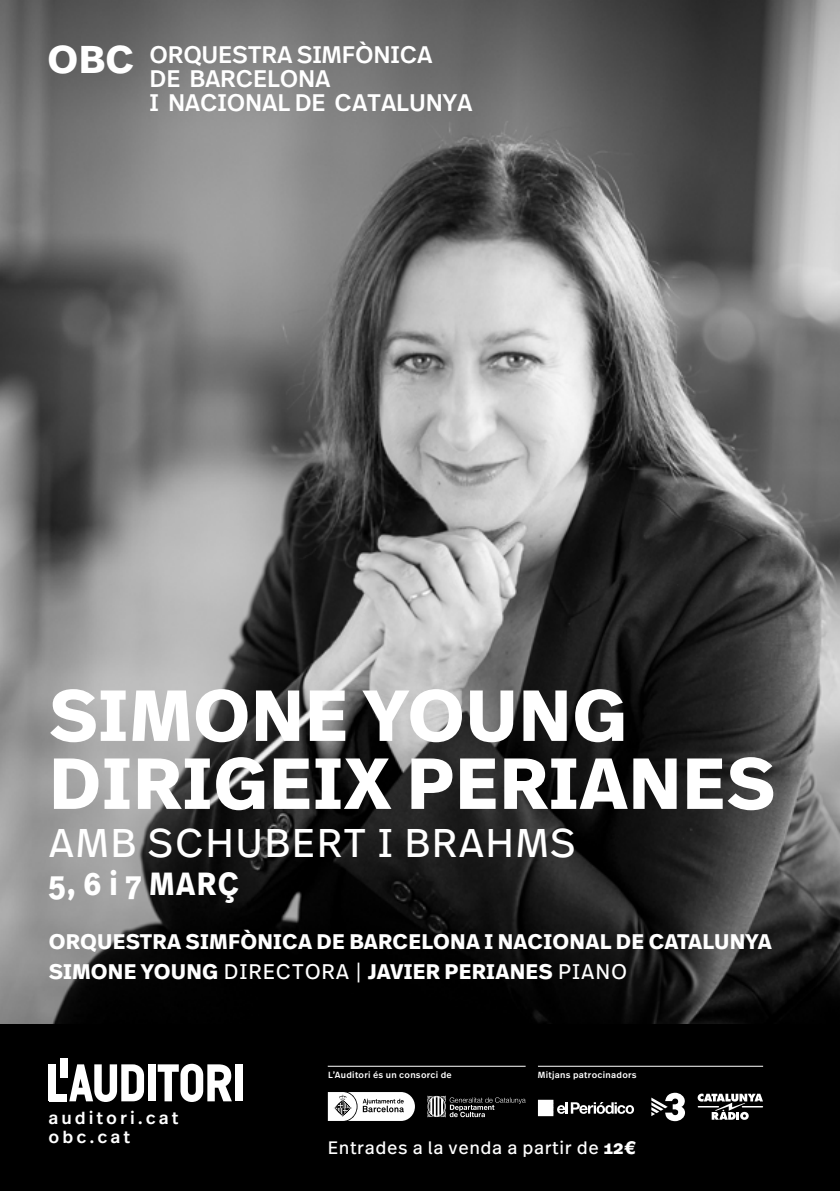
<style>
.page{position:relative;width:840px;height:1191px;background:#fff}
.page>*{position:absolute;margin:0;border:0;box-sizing:border-box;transform-origin:0 0}
.t1{font:700 72px/68px "Real Text Pro";letter-spacing:.01em;color:#fff}
.t2{font:40px "Real Text Pro";letter-spacing:.035em;color:#fff}
.t3{font:700 38.6px "Real Text Pro";color:#fff}
.t4{font:700 32px "Real Text Pro";color:#fff;scale:.9 1}
.t5{font:500 24px/24px "Real Text Pro";letter-spacing:-.01em;color:#fff}
.t6{font:700 21.2px/30px "Real Text Pro";letter-spacing:.01em;color:#fff}
.t7{font:18px "Real Text Pro";letter-spacing:.03em;color:#fff}
.t8{font:500 17.4px/19px "Real Text Pro";letter-spacing:.17em;color:#fff}
.t9{font:500 8.8px "Real Text Pro";letter-spacing:.03em;color:#fff}
.s1{font-weight:400}
.s2{font-weight:700}
</style>
<div class="page">
<img style="left:0;top:0;width:839px;height:1024px">
<div style="left:0;top:1024px;width:839px;height:167px;background:#000"></div>
<hr style="left:537px;top:1066px;width:225px;height:1px;background:#fff">
<svg style="left:537px;top:1100px;width:96px;height:16px"></svg>
<svg style="left:651px;top:1092px;width:33px;height:29px"></svg>
<svg style="left:697px;top:1093px;width:65px;height:26px"></svg>
<hr style="left:327px;top:1066px;width:198px;height:1px;background:#fff">
<svg style="left:427px;top:1095px;width:98px;height:22px"></svg>
<svg style="left:327px;top:1092px;width:87px;height:29px;background:#d4d4d4"></svg>
<svg style="left:69px;top:1064px;width:75px;height:38px"></svg>
<div style="left:148px;top:1064px;width:7px;height:37px;background:#fff"></div>
<svg style="left:158px;top:1063px;width:74px;height:39px"></svg>
<div style="left:235px;top:1064px;width:7px;height:37px;background:#fff"></div>
<div style="left:49px;top:1064px;width:7px;height:37px;background:#fff"></div>
<div style="left:61px;top:1057px;width:7px;height:20px;background:#fff"></div>
<div style="left:49px;top:1094px;width:17px;height:7px;background:#fff"></div>
<h3 class="t3" style="left:48px;top:31px;width:88px">OBC</h3>
<p class="t5" style="left:149px;top:42px;width:324px">ORQUESTRA SIMFÒNICA<br>DE BARCELONA<br>I NACIONAL DE CATALUNYA</p>
<h1 class="t1" style="left:49px;top:680px;width:727px">SIMONE YOUNG<br>DIRIGEIX PERIANES</h1>
<h2 class="t2" style="left:49px;top:815px;width:528px">AMB SCHUBERT I BRAHMS</h2>
<h3 class="t4" style="left:49px;top:860px;width:213px">5, 6 i 7 MARÇ</h3>
<p class="t6" style="left:49px;top:926px;width:724px">ORQUESTRA SIMFÒNICA DE BARCELONA I NACIONAL DE CATALUNYA<br>SIMONE YOUNG <span class="s1">DIRECTORA |</span> JAVIER PERIANES <span class="s1">PIANO</span></p>
<p class="t8" style="left:49px;top:1107px;width:131px">auditori.cat obc.cat</p>
<p class="t9" style="left:328px;top:1068px;width:125px">L’Auditori és un consorci de</p>
<p class="t9" style="left:537px;top:1068px;width:100px">Mitjans patrocinadors</p>
<p class="t7" style="left:327px;top:1135px;width:309px">Entrades a la venda a partir de <span class="s2">12€</span></p>
</div>
